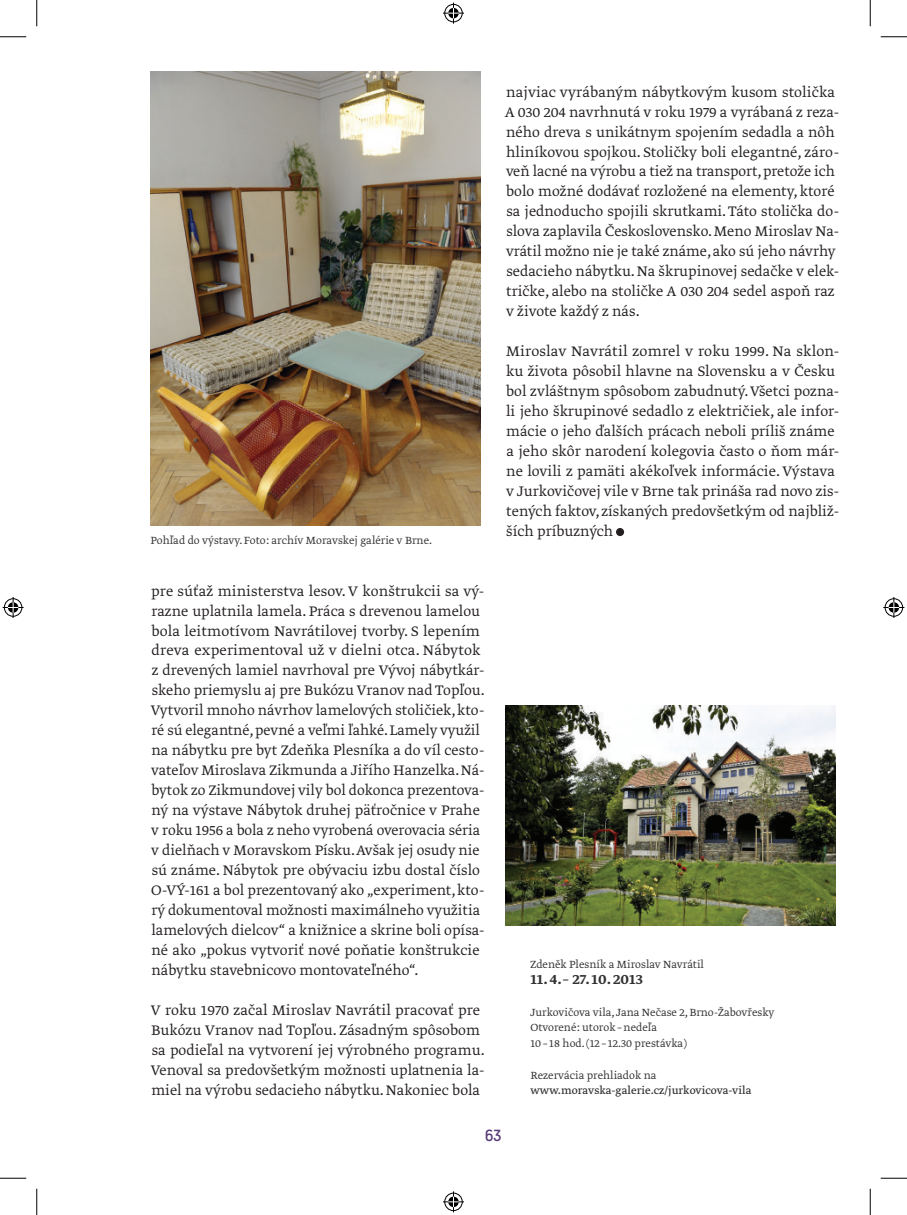
<style>
.page{position:relative;width:907px;height:1215px;background:#fff}
.page>*{position:absolute;margin:0;border:0;box-sizing:border-box;transform-origin:0 0}
.t1{font:16.28px/19.9px "Greta Text Pro Light Min";color:#231f20}
.t2{font:16.28px "Greta Text Pro Medium Min";color:#312f30}
.t3{font:16.28px "Platform";color:#563c78}
.t4{font:12.25px/15.8px "Greta Text Pro Light Min";color:#312f30}
.t5{font:12.25px "Greta Text Pro Regular Min";color:#312f30}
</style>
<div class="page">
<img style="left:151px;top:71px;width:330px;height:454px">
<img style="left:506px;top:705px;width:329px;height:220px">
<div style="left:616px;top:528px;width:8px;height:8px;background:#231f20;border-radius:50%"></div>
<svg style="left:0;top:36px;width:26px;height:1px"></svg>
<svg style="left:881px;top:36px;width:26px;height:1px"></svg>
<svg style="left:0;top:1177px;width:26px;height:1px"></svg>
<svg style="left:881px;top:1177px;width:26px;height:1px"></svg>
<svg style="left:36px;top:0;width:1px;height:26px"></svg>
<svg style="left:36px;top:1188px;width:1px;height:26px"></svg>
<svg style="left:870px;top:0;width:1px;height:26px"></svg>
<svg style="left:870px;top:1188px;width:1px;height:26px"></svg>
<svg style="left:443px;top:3px;width:21px;height:21px"></svg>
<svg style="left:443px;top:1191px;width:21px;height:21px"></svg>
<svg style="left:3px;top:597px;width:21px;height:21px"></svg>
<svg style="left:883px;top:597px;width:21px;height:21px"></svg>
<p class="t4" style="left:151px;top:532px;width:283px">Pohľad do výstavy. Foto: archív Moravskej galérie v Brne.</p>
<p class="t1" style="left:151px;top:581px;width:335px">pre súťaž ministerstva lesov. V konštrukcii sa vý&shy;razne uplatnila lamela. Práca s drevenou lamelou bola leitmotívom Navrátilovej tvorby. S lepením dreva experimentoval už v dielni otca. Nábytok z drevených lamiel navrhoval pre Vývoj nábytkár&shy;skeho priemyslu aj pre Bukózu Vranov nad Topľou.<br>Vytvoril mnoho návrhov lamelových stoličiek, kto&shy;ré sú elegantné, pevné a veľmi ľahké. Lamely využil na nábytku pre byt Zdeňka Plesníka a do víl cesto&shy;vateľov Miroslava Zikmunda a Jiřího Hanzelka. Ná&shy;bytok zo Zikmundovej vily bol dokonca prezentova&shy;ný na výstave Nábytok druhej päťročnice v Prahe v roku 1956 a bola z neho vyrobená overovacia séria v dielňach v Moravskom Písku.Avšak jej osudy nie sú známe. Nábytok pre obývaciu izbu dostal číslo O-VÝ-161 a bol prezentovaný ako „experiment, kto&shy;rý dokumentoval možnosti maximálneho využitia lamelových dielcov“ a knižnice a skrine boli opísa&shy;né ako „pokus vytvoriť nové poňatie konštrukcie nábytku stavebnicovo montovateľného“.</p>
<p class="t1" style="left:151px;top:1000px;width:336px">V roku 1970 začal Miroslav Navrátil pracovať pre Bukózu Vranov nad Topľou. Zásadným spôsobom sa podieľal na vytvorení jej výrobného programu.<br>Venoval sa predovšetkým možnosti uplatnenia la&shy;miel na výrobu sedacieho nábytku. Nakoniec bola</p>
<p class="t1" style="left:505px;top:82px;width:336px">najviac vyrábaným nábytkovým kusom stolička A 030 204 navrhnutá v roku 1979 a vyrábaná z reza&shy;ného dreva s unikátnym spojením sedadla a nôh hliníkovou spojkou. Stoličky boli elegantné, záro&shy;veň lacné na výrobu a tiež na transport, pretože ich bolo možné dodávať rozložené na elementy, ktoré sa jednoducho spojili skrutkami. Táto stolička do&shy;slova zaplavila Československo. Meno Miroslav Na&shy;vrátil možno nie je také známe, ako sú jeho návrhy sedacieho nábytku. Na škrupinovej sedačke v elek&shy;tričke, alebo na stoličke A 030 204 sedel aspoň raz v živote každý z nás.</p>
<p class="t1" style="left:506px;top:342px;width:335px">Miroslav Navrátil zomrel v roku 1999. Na sklon&shy;ku života pôsobil hlavne na Slovensku a v Česku bol zvláštnym spôsobom zabudnutý. Všetci pozna&shy;li jeho škrupinové sedadlo z električiek, ale infor&shy;mácie o jeho ďalších prácach neboli príliš známe a jeho skôr narodení kolegovia často o ňom már&shy;ne lovili z pamäti akékoľvek informácie. Výstava v Jurkovičovej vile v Brne tak prináša rad novo zis&shy;tených faktov, získaných predovšetkým od najbliž&shy;ších príbuzných</p>
<p class="t4" style="left:530px;top:957px;width:175px">Zdeněk Plesník a Miroslav Navrátil</p>
<p class="t2" style="left:530px;top:968px;width:114px">11. 4.– 27. 10. 2013</p>
<p class="t4" style="left:530px;top:1004px;width:246px">Jurkovičova vila, Jana Nečase 2, Brno-Žabovřesky<br>Otvorené: utorok–nedeľa<br>10 – 18 hod. (12 – 12.30 prestávka)</p>
<p class="t4" style="left:530px;top:1067px;width:128px">Rezervácia prehliadok na</p>
<p class="t5" style="left:530px;top:1083px;width:223px">www.moravska-galerie.cz/jurkovicova-vila</p>
<p class="t3" style="left:485px;top:1123px;width:18px">63</p>
</div>
